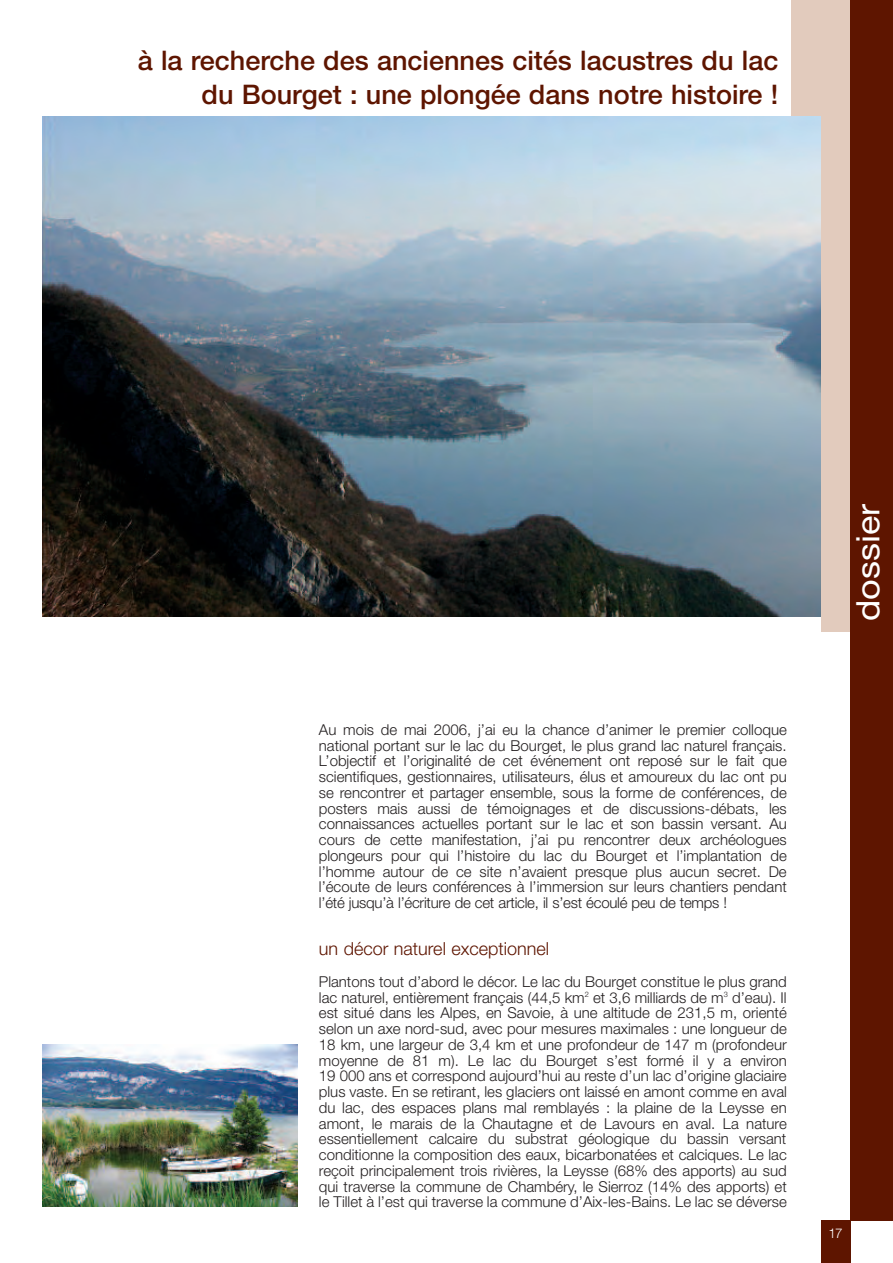
<style>
.page{position:relative;width:893px;height:1263px;background:#fff}
.page>*{position:absolute;margin:0;border:0;box-sizing:border-box;transform-origin:0 0}
.t1{font:32.4px "Helvetica Neue";color:#fff;scale:1.11 1}
.t2{font:500 27px "Helvetica Neue";color:#5e1500}
.t3{font:300 18px "Helvetica Neue";color:#5e1500}
.t4{font:300 15px/15.8px "Helvetica Neue";color:#231f20;text-align:justify}
.t5{font:300 13.5px "Helvetica Neue";color:#fff}
</style>
<div class="page">
<div style="left:821px;top:1220px;width:29px;height:43px;background:#5e1500"></div>
<div style="left:821px;top:0;width:29px;height:631px;background:#e2cbbd"></div>
<div style="left:850px;top:0;width:43px;height:1220px;background:#5e1500"></div>
<div style="left:791px;top:0;width:30px;height:117px;background:#e2cbbd"></div>
<img style="left:43px;top:117px;width:778px;height:500px">
<img style="left:43px;top:1044px;width:255px;height:162px">
<h2 class="t2" style="left:138px;top:51px;width:642px">à la recherche des anciennes cités lacustres du lac</h2>
<h2 class="t2" style="left:202px;top:85px;width:578px">du Bourget : une plongée dans notre histoire !</h2>
<p class="t4" style="left:319px;top:723px;width:469px">Au mois de mai 2006, j’ai eu la chance d’animer le premier colloque national portant sur le lac du Bourget, le plus grand lac naturel français.<br>L’objectif et l’originalité de cet événement ont reposé sur le fait que scientifiques, gestionnaires, utilisateurs, élus et amoureux du lac ont pu se rencontrer et partager ensemble, sous la forme de conférences, de posters mais aussi de témoignages et de discussions-débats, les connaissances actuelles portant sur le lac et son bassin versant. Au cours de cette manifestation, j’ai pu rencontrer deux archéologues plongeurs pour qui l’histoire du lac du Bourget et l’implantation de l’homme autour de ce site n’avaient presque plus aucun secret. De l’écoute de leurs conférences à l’immersion sur leurs chantiers pendant l’été jusqu’à l’écriture de cet article, il s’est écoulé peu de temps !</p>
<p class="t3" style="left:319px;top:942px;width:232px">un décor naturel exceptionnel</p>
<p class="t4" style="left:319px;top:975px;width:469px">Plantons tout d’abord le décor. Le lac du Bourget constitue le plus grand lac naturel, entièrement français (44,5 km<sup>2</sup> et 3,6 milliards de m<sup>3</sup> d’eau). Il est situé dans les Alpes, en Savoie, à une altitude de 231,5 m, orienté selon un axe nord-sud, avec pour mesures maximales : une longueur de 18 km, une largeur de 3,4 km et une profondeur de 147 m (profondeur moyenne de 81 m). Le lac du Bourget s’est formé il y a environ 19 000 ans et correspond aujourd’hui au reste d’un lac d’origine glaciaire plus vaste. En se retirant, les glaciers ont laissé en amont comme en aval du lac, des espaces plans mal remblayés : la plaine de la Leysse en amont, le marais de la Chautagne et de Lavours en aval. La nature essentiellement calcaire du substrat géologique du bassin versant conditionne la composition des eaux, bicarbonatées et calciques. Le lac reçoit principalement trois rivières, la Leysse (68% des apports) au sud qui traverse la commune de Chambéry, le Sierroz (14% des apports) et le Tillet à l’est qui traverse la commune d’Aix-les-Bains. Le lac se déverse</p>
<h1 class="t1" style="left:856px;top:621px;width:107px;rotate:-90deg">dossier</h1>
<p class="t5" style="left:828px;top:1228px;width:16px">17</p>
</div>
